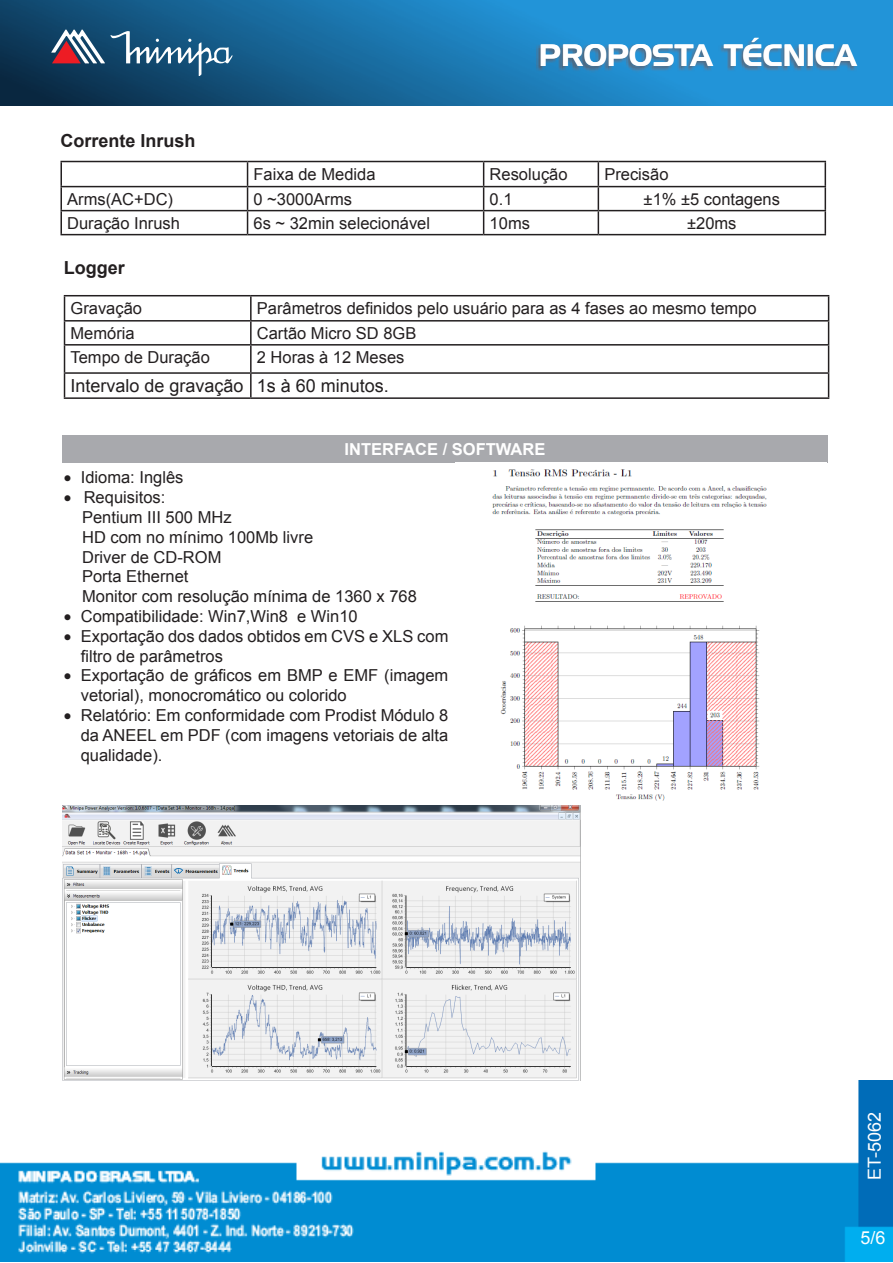
<style>
.page{position:relative;width:893px;height:1263px;background:#fff}
.page>*{position:absolute;margin:0;border:0;box-sizing:border-box;transform-origin:0 0}
.t1{font:30px "Handel Gothic BT";color:#fff}
.t2{font:18px "Arial";color:#231f20}
.t3{font:700 18px "Arial";color:#231f20}
.t4{font:18px "Arial";color:#fff}
.Texto_padrão_1{font:16.5px/19.8px "Arial";color:#231f20}
.Texto_padrão{font:16.5px "Arial";color:#231f20}
.t5{font:700 16.5px "Arial";color:#fff}
</style>
<div class="page">
<img style="left:0;top:1080px;width:893px;height:181px">
<hr style="left:0;top:0;width:1px;height:106px;background:#2394d8">
<svg style="left:1px;top:0;width:892px;height:106px;background:#1a73aa"></svg>
<svg style="left:51px;top:29px;width:182px;height:47px;background:#3f6585"></svg>
<img style="left:536px;top:41px;width:322px;height:31px">
<div style="left:62px;top:435px;width:766px;height:27px;background:#a8a9ad"></div>
<hr style="left:64px;top:295px;width:187px;height:1px;background:#231f20">
<hr style="left:251px;top:295px;width:578px;height:1px;background:#231f20">
<hr style="left:250px;top:296px;width:2px;height:24px;background:#231f20">
<hr style="left:64px;top:320px;width:187px;height:2px;background:#231f20">
<hr style="left:251px;top:320px;width:578px;height:2px;background:#231f20">
<hr style="left:250px;top:322px;width:2px;height:22px;background:#231f20">
<hr style="left:64px;top:344px;width:187px;height:2px;background:#231f20">
<hr style="left:251px;top:344px;width:578px;height:2px;background:#231f20">
<hr style="left:250px;top:346px;width:2px;height:26px;background:#231f20">
<hr style="left:64px;top:372px;width:187px;height:2px;background:#231f20">
<svg style="left:64px;top:296px;width:1px;height:101px"></svg>
<hr style="left:251px;top:372px;width:578px;height:2px;background:#231f20">
<hr style="left:250px;top:374px;width:2px;height:23px;background:#231f20">
<svg style="left:828px;top:296px;width:1px;height:101px"></svg>
<hr style="left:64px;top:397px;width:187px;height:2px;background:#231f20">
<hr style="left:251px;top:397px;width:578px;height:2px;background:#231f20">
<hr style="left:60px;top:161px;width:188px;height:1px;background:#231f20">
<hr style="left:60px;top:162px;width:2px;height:24px;background:#231f20">
<hr style="left:248px;top:161px;width:236px;height:1px;background:#231f20">
<hr style="left:484px;top:161px;width:114px;height:1px;background:#231f20">
<hr style="left:598px;top:161px;width:228px;height:1px;background:#231f20">
<hr style="left:60px;top:186px;width:188px;height:1px;background:#231f20">
<hr style="left:60px;top:187px;width:2px;height:23px;background:#231f20">
<hr style="left:248px;top:186px;width:236px;height:1px;background:#231f20">
<hr style="left:484px;top:186px;width:114px;height:1px;background:#231f20">
<hr style="left:598px;top:186px;width:228px;height:1px;background:#231f20">
<hr style="left:60px;top:210px;width:188px;height:1px;background:#231f20">
<hr style="left:60px;top:211px;width:2px;height:23px;background:#231f20">
<hr style="left:248px;top:210px;width:236px;height:1px;background:#231f20">
<svg style="left:247px;top:162px;width:1px;height:72px"></svg>
<hr style="left:484px;top:210px;width:114px;height:1px;background:#231f20">
<svg style="left:483px;top:162px;width:1px;height:72px"></svg>
<hr style="left:598px;top:210px;width:228px;height:1px;background:#231f20">
<svg style="left:598px;top:162px;width:1px;height:72px"></svg>
<svg style="left:825px;top:162px;width:1px;height:72px"></svg>
<hr style="left:60px;top:234px;width:188px;height:1px;background:#231f20">
<hr style="left:248px;top:234px;width:236px;height:1px;background:#231f20">
<hr style="left:484px;top:234px;width:114px;height:1px;background:#231f20">
<hr style="left:598px;top:234px;width:228px;height:1px;background:#231f20">
<img style="left:456px;top:469px;width:311px;height:337px">
<img style="left:62px;top:806px;width:519px;height:274px">
<p class="t3" style="left:60px;top:128px;width:137px">Corrente Inrush</p>
<h1 class="t1" style="left:539px;top:38px;width:319px">PROPOSTA TÉCNICA</h1>
<p class="Texto_padrão_1" style="left:254px;top:164px;width:123px">Faixa de Medida</p>
<p class="Texto_padrão_1" style="left:490px;top:164px;width:79px">Resolução</p>
<p class="Texto_padrão_1" style="left:604px;top:164px;width:66px">Precisão</p>
<p class="Texto_padrão_1" style="left:67px;top:189px;width:107px">Arms(AC+DC)</p>
<p class="Texto_padrão_1" style="left:254px;top:189px;width:100px">0 ~3000Arms</p>
<p class="Texto_padrão_1" style="left:490px;top:189px;width:24px">0.1</p>
<p class="Texto_padrão" style="left:644px;top:188px;width:138px">±1% ±5 contagens</p>
<p class="Texto_padrão_1" style="left:67px;top:213px;width:114px">Duração Inrush</p>
<p class="Texto_padrão_1" style="left:254px;top:213px;width:178px">6s ~ 32min selecionável</p>
<p class="Texto_padrão_1" style="left:490px;top:213px;width:42px">10ms</p>
<p class="Texto_padrão" style="left:687px;top:212px;width:51px">±20ms</p>
<p class="t3" style="left:64px;top:255px;width:63px">Logger</p>
<p class="Texto_padrão_1" style="left:71px;top:298px;width:73px">Gravação</p>
<p class="Texto_padrão_1" style="left:257px;top:298px;width:501px">Parâmetros definidos pelo usuário para as 4 fases ao mesmo tempo</p>
<p class="Texto_padrão_1" style="left:71px;top:323px;width:66px">Memória</p>
<p class="Texto_padrão_1" style="left:257px;top:323px;width:161px">Cartão Micro SD 8GB</p>
<p class="Texto_padrão_1" style="left:71px;top:347px;width:141px">Tempo de Duração</p>
<p class="Texto_padrão_1" style="left:257px;top:347px;width:149px">2 Horas à 12 Meses</p>
<p class="t2" style="left:71px;top:374px;width:175px">Intervalo de gravação</p>
<p class="t2" style="left:257px;top:374px;width:134px">1s à 60 minutos.</p>
<p class="t5" style="left:345px;top:438px;width:202px">INTERFACE / SOFTWARE</p>
<p class="Texto_padrão_1" style="left:64px;top:468px;width:121px">• Idioma: Inglês</p>
<p class="Texto_padrão" style="left:64px;top:486px;width:103px">• Requisitos:</p>
<p class="Texto_padrão" style="left:82px;top:506px;width:151px">Pentium III 500 MHz</p>
<p class="Texto_padrão" style="left:82px;top:526px;width:233px">HD com no mínimo 100Mb livre</p>
<p class="Texto_padrão" style="left:82px;top:546px;width:141px">Driver de CD-ROM</p>
<p class="Texto_padrão" style="left:82px;top:566px;width:108px">Porta Ethernet</p>
<p class="Texto_padrão" style="left:82px;top:585px;width:336px">Monitor com resolução mínima de 1360 x 768</p>
<p class="Texto_padrão_1" style="left:64px;top:606px;width:295px">• Compatibilidade: Win7,Win8 e Win10</p>
<p class="Texto_padrão_1" style="left:81px;top:626px;width:369px;text-indent:-17px">• Exportação dos dados obtidos em CVS e XLS com filtro de parâmetros</p>
<p class="Texto_padrão_1" style="left:81px;top:666px;width:369px;text-indent:-17px">• Exportação de gráficos em BMP e EMF (imagem vetorial), monocromático ou colorido</p>
<p class="Texto_padrão_1" style="left:81px;top:705px;width:369px;text-align:justify;text-indent:-17px">• Relatório: Em conformidade com Prodist Módulo 8 da ANEEL em PDF (com imagens vetoriais de alta qualidade).</p>
<p class="t4" style="left:863px;top:1180px;width:70px;rotate:-90deg">ET-5062</p>
<p class="t4" style="left:860px;top:1226px;width:27px">5/6</p>
</div>
